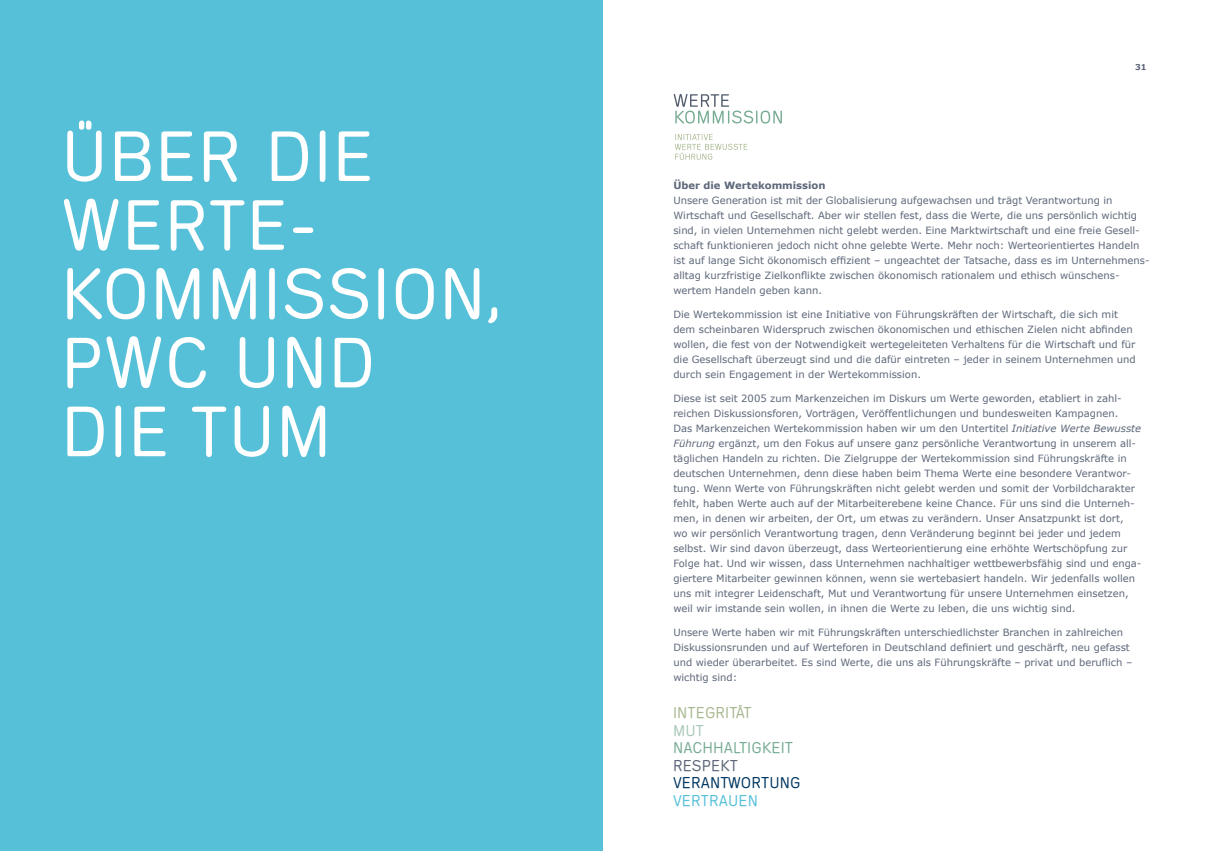
<style>
.page{position:relative;width:1205px;height:851px;background:#fff}
.page>*{position:absolute;margin:0;border:0;box-sizing:border-box;transform-origin:0 0}
.t1{font:300 15px "Mercedes Serial";letter-spacing:.05em;color:#78ac93}
.t2{font:300 15px "Mercedes Serial";letter-spacing:.05em;color:#003762}
.t3{font:300 15px "Mercedes Serial";letter-spacing:.05em;color:#a7b890}
.t4{font:300 15px "Mercedes Serial";letter-spacing:.05em;color:#56c0d9}
.t5{font:300 15px "Mercedes Serial";letter-spacing:.05em;color:#5d6779}
.t6{font:300 15px "Mercedes Serial";color:#a9c8b7}
.t7{font:10px/15px "Verdana";color:#5d6779}
.t8{font:700 10px "Verdana";color:#5d6779}
.t9{font:700 8.12px "Verdana";color:#5d6779}
.s1{font-style:italic}
</style>
<div class="page">
<div style="left:0;top:0;width:602px;height:850px;background:#56c0d9"></div>
<svg style="left:67px;top:405px;width:258px;height:52px"></svg>
<svg style="left:67px;top:336px;width:304px;height:52px"></svg>
<svg style="left:67px;top:268px;width:430px;height:55px"></svg>
<svg style="left:64px;top:199px;width:249px;height:52px"></svg>
<svg style="left:67px;top:120px;width:303px;height:62px"></svg>
<svg style="left:674px;top:94px;width:108px;height:29px"></svg>
<svg style="left:675px;top:134px;width:72px;height:26px"></svg>
<p class="t9" style="left:1135px;top:62px;width:13px">31</p>
<p class="t8" style="left:673px;top:179px;width:154px">Über die Wertekommission</p>
<p class="t7" style="left:673px;top:193px;width:478px">Unsere Generation ist mit der Globalisierung aufgewachsen und trägt Verantwortung in Wirtschaft und Gesellschaft. Aber wir stellen fest, dass die Werte, die uns persönlich wichtig sind, in vielen Unternehmen nicht gelebt werden. Eine Marktwirtschaft und eine freie Gesell&shy;schaft funktionieren jedoch nicht ohne gelebte Werte. Mehr noch: Werteorientiertes Handeln ist auf lange Sicht ökonomisch effizient – ungeachtet der Tatsache, dass es im Unternehmens&shy;alltag kurzfristige Zielkonflikte zwischen ökonomisch rationalem und ethisch wünschens&shy;wertem Handeln geben kann.</p>
<p class="t7" style="left:673px;top:307px;width:464px">Die Wertekommission ist eine Initiative von Führungskräften der Wirtschaft, die sich mit dem scheinbaren Widerspruch zwischen ökonomischen und ethischen Zielen nicht abfinden wollen, die fest von der Notwendigkeit wertegeleiteten Verhaltens für die Wirtschaft und für die Gesellschaft überzeugt sind und die dafür eintreten – jeder in seinem Unternehmen und durch sein Engagement in der Wertekommission.</p>
<p class="t7" style="left:673px;top:390px;width:469px">Diese ist seit 2005 zum Markenzeichen im Diskurs um Werte geworden, etabliert in zahl&shy;reichen Diskussionsforen, Vorträgen, Veröffentlichungen und bundesweiten Kampagnen.<br>Das Markenzeichen Wertekommission haben wir um den Untertitel <span class="s1">Initiative Werte Bewusste Führung</span> ergänzt, um den Fokus auf unsere ganz persönliche Verantwortung in unserem all&shy;täglichen Handeln zu richten. Die Zielgruppe der Wertekommission sind Führungskräfte in deutschen Unternehmen, denn diese haben beim Thema Werte eine besondere Verantwor&shy;tung. Wenn Werte von Führungskräften nicht gelebt werden und somit der Vorbildcharakter fehlt, haben Werte auch auf der Mitarbeiterebene keine Chance. Für uns sind die Unterneh&shy;men, in denen wir arbeiten, der Ort, um etwas zu verändern. Unser Ansatzpunkt ist dort,<br>wo wir persönlich Verantwortung tragen, denn Veränderung beginnt bei jeder und jedem selbst. Wir sind davon überzeugt, dass Werteorientierung eine erhöhte Wertschöpfung zur Folge hat. Und wir wissen, dass Unternehmen nachhaltiger wettbewerbsfähig sind und enga&shy;giertere Mitarbeiter gewinnen können, wenn sie wertebasiert handeln. Wir jedenfalls wollen uns mit integrer Leidenschaft, Mut und Verantwortung für unsere Unternehmen einsetzen, weil wir imstande sein wollen, in ihnen die Werte zu leben, die uns wichtig sind.</p>
<p class="t7" style="left:673px;top:624px;width:460px">Unsere Werte haben wir mit Führungskräften unterschiedlichster Branchen in zahlreichen Diskussionsrunden und auf Werteforen in Deutschland definiert und geschärft, neu gefasst und wieder überarbeitet. Es sind Werte, die uns als Führungskräfte – privat und beruflich – wichtig sind:</p>
<h1 class="t3" style="left:673px;top:704px;width:79px">INTEGRITÄT</h1>
<h1 class="t6" style="left:673px;top:721px;width:32px">MUT</h1>
<h1 class="t1" style="left:673px;top:739px;width:121px">NACHHALTIGKEIT</h1>
<h1 class="t5" style="left:673px;top:756px;width:66px">RESPEKT</h1>
<h1 class="t2" style="left:673px;top:774px;width:128px">VERANTWORTUNG</h1>
<h1 class="t4" style="left:673px;top:791px;width:86px">VERTRAUEN</h1>
</div>
